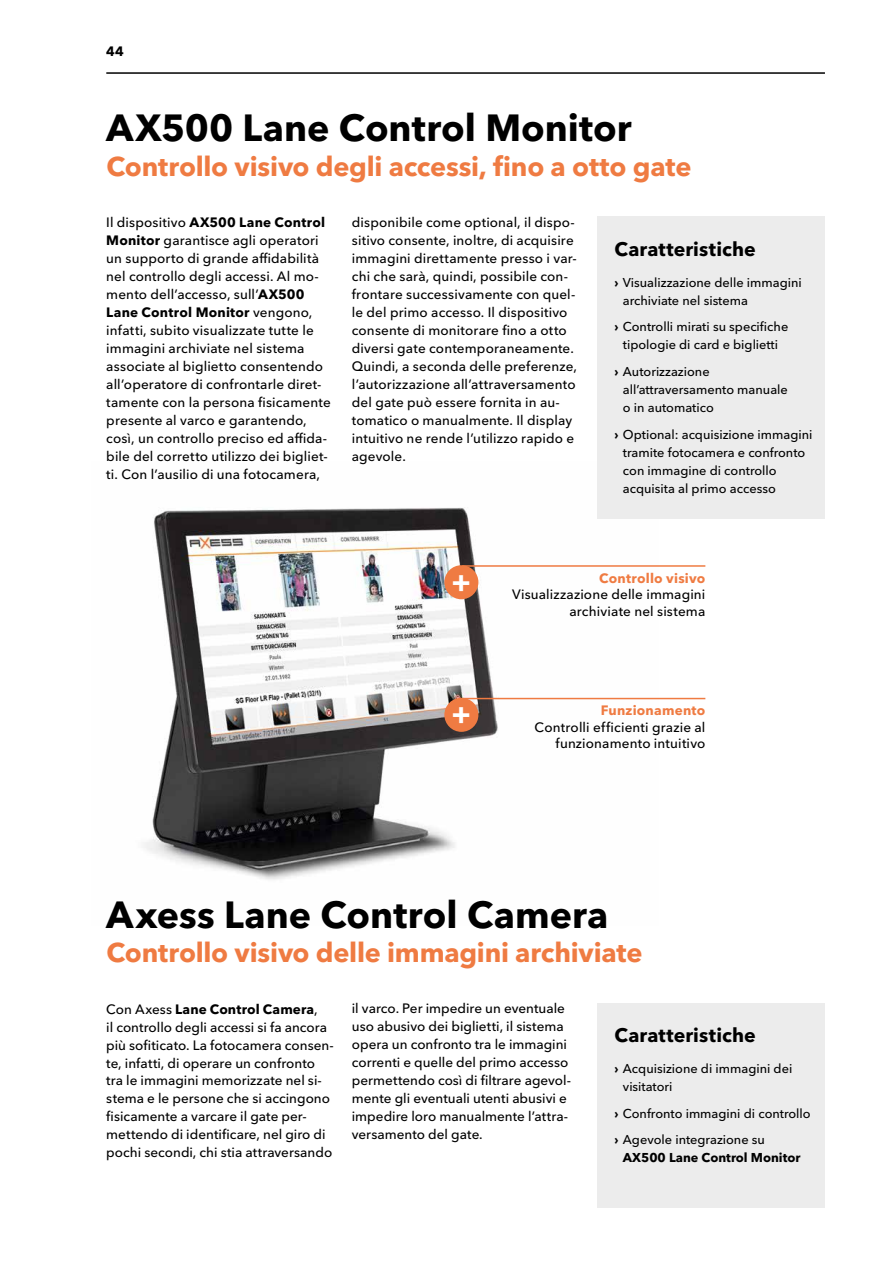
<style>
.page{position:relative;width:893px;height:1263px;background:#fff}
.page>*{position:absolute;margin:0;border:0;box-sizing:border-box;transform-origin:0 0}
.t1{font:700 37.5px "Avenir Next Cyr";color:#000}
.t2{font:700 29.25px "Avenir Next Cyr";color:#fff}
.t3{font:700 27px "Avenir Next Cyr";letter-spacing:-.01em;color:#ef7b42}
.t4{font:700 19.5px "Avenir Next Cyr";letter-spacing:.005em;color:#000}
.t5{font:500 13.5px/18px "Avenir Next Cyr";letter-spacing:.01em;color:#000}
.t6{font:700 13.5px "Avenir Next Cyr";letter-spacing:.015em;color:#ef7b42}
.t7{font:700 13.5px "Avenir Next Cyr";color:#000}
.t8{font:500 12.75px/18px "Avenir Next Cyr";color:#000}
.t9{font:700 12.75px "Avenir Next Cyr";color:#000}
.s1{font-weight:700}
</style>
<div class="page">
<hr style="left:106px;top:72px;width:719px;height:2px;background:#000">
<img style="left:144px;top:508px;width:514px;height:372px">
<div style="left:597px;top:217px;width:228px;height:302px;background:#ececec"></div>
<div style="left:597px;top:1003px;width:228px;height:205px;background:#ececec"></div>
<hr style="left:462px;top:565px;width:243px;height:2px;background:#ef7b42">
<div style="left:444px;top:565px;width:34px;height:34px;background:#ef7b42;border-radius:50%"></div>
<hr style="left:462px;top:698px;width:243px;height:1px;background:#ef7b42">
<div style="left:444px;top:698px;width:34px;height:34px;background:#ef7b42;border-radius:50%"></div>
<p class="t7" style="left:106px;top:43px;width:19px">44</p>
<h1 class="t1" style="left:106px;top:105px;width:527px">AX500 Lane Control Monitor</h1>
<h3 class="t3" style="left:106px;top:150px;width:587px">Controllo visivo degli accessi, fino a otto gate</h3>
<p class="t5" style="left:106px;top:214px;width:226px">Il dispositivo <span class="s1">AX500 Lane Control Monitor</span> garantisce agli operatori un supporto di grande affidabilità nel controllo degli accessi. Al mo&shy;mento dell’accesso, sull’<span class="s1">AX500<br>Lane Control Monitor</span> vengono, infatti, subito visualizzate tutte le immagini archiviate nel sistema associate al biglietto consentendo all’operatore di confrontarle diret&shy;tamente con la persona fisicamente presente al varco e garantendo, così, un controllo preciso ed affida&shy;bile del corretto utilizzo dei bigliet&shy;ti. Con l’ausilio di una fotocamera,</p>
<p class="t5" style="left:352px;top:214px;width:227px">disponibile come optional, il dispo&shy;sitivo consente, inoltre, di acquisire immagini direttamente presso i var&shy;chi che sarà, quindi, possibile con&shy;frontare successivamente con quel&shy;le del primo accesso. Il dispositivo consente di monitorare fino a otto diversi gate contemporaneamente.<br>Quindi, a seconda delle preferenze, l’autorizzazione all’attraversamento del gate può essere fornita in au&shy;tomatico o manualmente. Il display intuitivo ne rende l’utilizzo rapido e agevole.</p>
<h3 class="t4" style="left:614px;top:237px;width:143px">Caratteristiche</h3>
<p class="t8" style="left:623px;top:273px;width:180px;text-indent:-9px"><span class="s1">›</span> Visualizzazione delle immagini archiviate nel sistema</p>
<p class="t8" style="left:614px;top:318px;width:175px;text-align:center"><span class="s1">›</span> Controlli mirati su specifiche tipologie di card e biglietti</p>
<p class="t8" style="left:623px;top:362px;width:166px;text-indent:-9px"><span class="s1">›</span> Autorizzazione all’attraversamento manuale o in automatico</p>
<p class="t8" style="left:623px;top:425px;width:191px;text-indent:-9px"><span class="s1">›</span> Optional: acquisizione immagini tramite fotocamera e confronto con immagine di controllo acquisita al primo accesso</p>
<h2 class="t2" style="left:452px;top:563px;width:21px">+</h2>
<p class="t6" style="left:599px;top:570px;width:108px">Controllo visivo</p>
<p class="t5" style="left:512px;top:586px;width:195px;line-height:16.5px;text-align:right">Visualizzazione delle immagini archiviate nel sistema</p>
<h2 class="t2" style="left:452px;top:696px;width:21px">+</h2>
<p class="t6" style="left:601px;top:702px;width:106px">Funzionamento</p>
<p class="t5" style="left:535px;top:719px;width:172px;line-height:16.5px;text-align:right">Controlli efficienti grazie al funzionamento intuitivo</p>
<h1 class="t1" style="left:106px;top:891px;width:503px">Axess Lane Control Camera</h1>
<h3 class="t3" style="left:106px;top:936px;width:538px">Controllo visivo delle immagini archiviate</h3>
<p class="t5" style="left:106px;top:1000px;width:229px">Con Axess <span class="s1">Lane Control Camera</span>,<br>il controllo degli accessi si fa ancora più sofiticato. La fotocamera consen&shy;te, infatti, di operare un confronto tra le immagini memorizzate nel si&shy;stema e le persone che si accingono fisicamente a varcare il gate per&shy;mettendo di identificare, nel giro di pochi secondi, chi stia attraversando</p>
<p class="t5" style="left:352px;top:1000px;width:221px">il varco. Per impedire un eventuale uso abusivo dei biglietti, il sistema opera un confronto tra le immagini correnti e quelle del primo accesso permettendo così di filtrare agevol&shy;mente gli eventuali utenti abusivi e impedire loro manualmente l’attra&shy;versamento del gate.</p>
<h3 class="t4" style="left:614px;top:1024px;width:143px">Caratteristiche</h3>
<p class="t8" style="left:623px;top:1060px;width:171px;text-indent:-9px"><span class="s1">›</span> Acquisizione di immagini dei visitatori</p>
<p class="t8" style="left:614px;top:1100px;width:198px;line-height:26.5px"><span class="s1">›</span> Confronto immagini di controllo <span class="s1">›</span> Agevole integrazione su</p>
<p class="t9" style="left:623px;top:1150px;width:179px">AX500 Lane Control Monitor</p>
</div>
